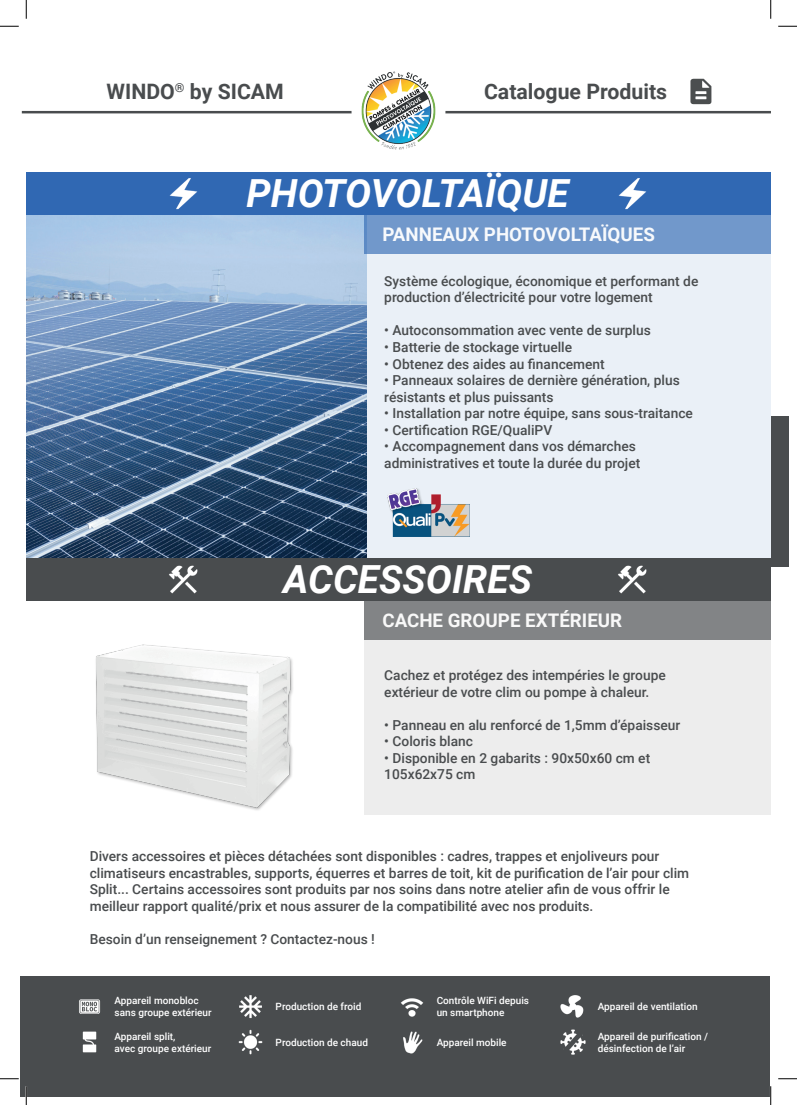
<style>
.page{position:relative;width:797px;height:1105px;background:#fff}
.page>*{position:absolute;margin:0;border:0;box-sizing:border-box;transform-origin:0 0}
.t1{font:italic 700 38.75px "Roboto";color:#fff}
.t2{font:700 21.25px "Roboto";color:#494c4e}
.t3{font:700 18.75px "Roboto";color:#fff}
.t4{font:500 13.75px/16.5px "Roboto";color:#494c4e}
.t5{font:500 10px/12px "Roboto";color:#fff}
</style>
<div class="page">
<hr style="left:22px;top:111px;width:749px;height:2px;background:#494c4e">
<img style="left:690px;top:78px;width:22px;height:27px">
<div style="left:351px;top:63px;width:94px;height:96px;background:#fff;border-radius:50%"></div>
<img style="left:361px;top:71px;width:75px;height:79px">
<div style="left:365px;top:175px;width:405px;height:404px;background:#eaf0f7"></div>
<div style="left:365px;top:576px;width:405px;height:238px;background:#ededed"></div>
<img style="left:26px;top:215px;width:340px;height:343px">
<img style="left:96px;top:644px;width:197px;height:166px">
<div style="left:26px;top:172px;width:745px;height:43px;background:#3068b3"></div>
<div style="left:26px;top:558px;width:745px;height:43px;background:#494c4e"></div>
<div style="left:365px;top:601px;width:405px;height:39px;background:#828486"></div>
<div style="left:365px;top:215px;width:405px;height:39px;background:#7198cb"></div>
<img style="left:618px;top:178px;width:29px;height:32px">
<img style="left:618px;top:565px;width:29px;height:29px">
<img style="left:169px;top:178px;width:29px;height:32px">
<img style="left:169px;top:565px;width:29px;height:29px">
<img style="left:387px;top:488px;width:82px;height:49px">
<div style="left:20px;top:976px;width:749px;height:120px;background:#494c4e"></div>
<img style="left:79px;top:999px;width:22px;height:15px">
<img style="left:82px;top:1031px;width:15px;height:22px">
<img style="left:239px;top:995px;width:23px;height:24px">
<img style="left:238px;top:1029px;width:25px;height:26px">
<img style="left:400px;top:998px;width:24px;height:19px">
<img style="left:560px;top:995px;width:24px;height:23px">
<img style="left:403px;top:1031px;width:20px;height:23px">
<img style="left:560px;top:1029px;width:26px;height:26px">
<div style="left:770px;top:416px;width:18px;height:151px;background:#494c4e"></div>
<svg style="left:0;top:25px;width:19px;height:2px"></svg>
<svg style="left:778px;top:25px;width:19px;height:2px"></svg>
<svg style="left:0;top:1078px;width:19px;height:1px"></svg>
<svg style="left:778px;top:1078px;width:19px;height:1px"></svg>
<svg style="left:25px;top:0;width:2px;height:19px"></svg>
<svg style="left:25px;top:1086px;width:2px;height:19px"></svg>
<svg style="left:770px;top:0;width:1px;height:19px"></svg>
<svg style="left:770px;top:1086px;width:1px;height:19px"></svg>
<h2 class="t2" style="left:107px;top:77px;width:179px">WINDO<sup>®</sup> by SICAM</h2>
<h2 class="t2" style="left:484px;top:77px;width:185px">Catalogue Produits</h2>
<h1 class="t1" style="left:246px;top:166px;width:323px">PHOTOVOLTAÏQUE</h1>
<h3 class="t3" style="left:382px;top:221px;width:274px">PANNEAUX PHOTOVOLTAÏQUES</h3>
<p class="t4" style="left:384px;top:272px;width:315px">Système écologique, économique et performant de production d’électricité pour votre logement</p>
<p class="t4" style="left:384px;top:322px;width:268px">• Autoconsommation avec vente de surplus</p>
<p class="t4" style="left:384px;top:338px;width:189px">• Batterie de stockage virtuelle</p>
<p class="t4" style="left:384px;top:355px;width:222px">• Obtenez des aides au financement</p>
<p class="t4" style="left:384px;top:371px;width:297px">• Panneaux solaires de dernière génération, plus résistants et plus puissants</p>
<p class="t4" style="left:384px;top:404px;width:310px">• Installation par notre équipe, sans sous-traitance</p>
<p class="t4" style="left:384px;top:421px;width:169px">• Certification RGE/QualiPV</p>
<p class="t4" style="left:384px;top:437px;width:257px">• Accompagnement dans vos démarches administratives et toute la durée du projet</p>
<h1 class="t1" style="left:283px;top:552px;width:250px">ACCESSOIRES</h1>
<h3 class="t3" style="left:382px;top:608px;width:241px">CACHE GROUPE EXTÉRIEUR</h3>
<p class="t4" style="left:384px;top:667px;width:283px">Cachez et protégez des intempéries le groupe extérieur de votre clim ou pompe à chaleur.</p>
<p class="t4" style="left:384px;top:716px;width:297px">• Panneau en alu renforcé de 1,5mm d’épaisseur</p>
<p class="t4" style="left:384px;top:733px;width:90px">• Coloris blanc</p>
<p class="t4" style="left:384px;top:749px;width:267px">• Disponible en 2 gabarits : 90x50x60 cm et<br>105x62x75 cm</p>
<p class="t4" style="left:90px;top:847px;width:601px">Divers accessoires et pièces détachées sont disponibles : cadres, trappes et enjoliveurs pour climatiseurs encastrables, supports, équerres et barres de toit, kit de purification de l’air pour clim Split... Certains accessoires sont produits par nos soins dans notre atelier afin de vous offrir le meilleur rapport qualité/prix et nous assurer de la compatibilité avec nos produits.</p>
<p class="t4" style="left:90px;top:930px;width:287px">Besoin d’un renseignement ? Contactez-nous !</p>
<p class="t5" style="left:114px;top:994px;width:99px">Appareil monobloc sans groupe extérieur</p>
<p class="t5" style="left:114px;top:1030px;width:98px">Appareil split,<br>avec groupe extérieur</p>
<p class="t5" style="left:275px;top:1000px;width:87px">Production de froid</p>
<p class="t5" style="left:275px;top:1036px;width:94px">Production de chaud</p>
<p class="t5" style="left:436px;top:994px;width:94px">Contrôle WiFi depuis un smartphone</p>
<p class="t5" style="left:597px;top:1000px;width:101px">Appareil de ventilation</p>
<p class="t5" style="left:597px;top:1030px;width:112px">Appareil de purification / désinfection de l’air</p>
<p class="t5" style="left:436px;top:1036px;width:71px">Appareil mobile</p>
</div>
